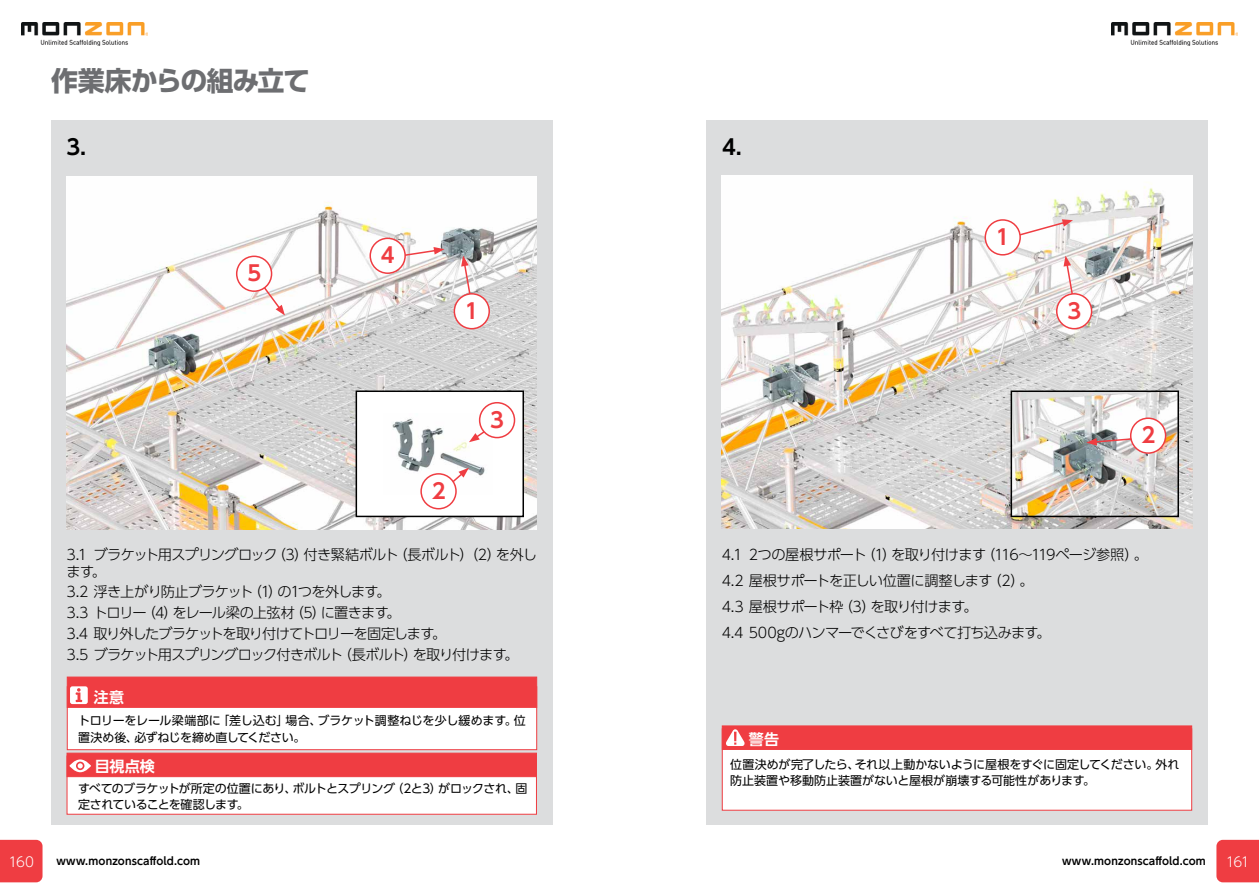
<style>
.page{position:relative;width:1259px;height:893px;background:#fff}
.page>*{position:absolute;margin:0;border:0;box-sizing:border-box;transform-origin:0 0}
.t1{font:700 27px "UD Shin Go Pr 6 N";letter-spacing:-.045em;color:#6d6e71}
.t2{font:700 21px "UD Shin Go Pr 6 N De";color:#ef3d42}
.t3{font:700 21px "UD Shin Go Pr 6 N De";color:#000}
.t4{font:700 15px "UD Shin Go Pr 6 N De";letter-spacing:.01em;color:#fff}
.t5{font:300 14.25px/20.7px "UD Shin Go Pr 6 N";letter-spacing:-.06em;color:#000}
.t6{font:300 13.5px "UD Shin Go Pr 6 N";letter-spacing:-.085em;color:#fff}
.t7{font:12px/16.5px "UD Shin Go Pr 6 N";letter-spacing:-.025em;color:#000}
.t8{font:12px/16.5px "UD Shin Go Pr 6 N";letter-spacing:-.005em;color:#000}
.t9{font:700 10.5px "UD Shin Go Pr 6 N De";letter-spacing:.015em;color:#000}
</style>
<div class="page">
<div style="left:0;top:840px;width:43px;height:42px;background:#ef3d42"></div>
<div style="left:1216px;top:840px;width:43px;height:42px;background:#ef3d42"></div>
<img style="left:21px;top:22px;width:126px;height:23px">
<img style="left:1111px;top:22px;width:126px;height:23px">
<div style="left:51px;top:120px;width:502px;height:705px;background:#dcddde"></div>
<div style="left:706px;top:120px;width:502px;height:705px;background:#dcddde"></div>
<img style="left:722px;top:176px;width:470px;height:352px">
<img style="left:67px;top:177px;width:470px;height:353px">
<div style="left:67px;top:686px;width:470px;height:64px;background:#fff;border:1px solid #ef3d42"></div>
<div style="left:67px;top:677px;width:470px;height:31px;background:#ef3d42;border:1px solid #ef3d42"></div>
<div style="left:70px;top:686px;width:18px;height:18px;background:#fff;border-radius:2px"></div>
<svg style="left:76px;top:688px;width:6px;height:14px"></svg>
<svg style="left:404px;top:247px;width:40px;height:12px"></svg>
<div style="left:370px;top:238px;width:35px;height:35px;background:#fff;border-radius:50%"></div>
<div style="left:369px;top:238px;width:37px;height:36px;border:2px solid #ef3d42;border-radius:50%"></div>
<svg style="left:253px;top:273px;width:32px;height:42px"></svg>
<div style="left:237px;top:256px;width:34px;height:35px;background:#fff;border-radius:50%"></div>
<div style="left:236px;top:256px;width:36px;height:36px;border:2px solid #ef3d42;border-radius:50%"></div>
<svg style="left:1007px;top:219px;width:66px;height:22px"></svg>
<div style="left:985px;top:220px;width:35px;height:35px;background:#fff;border-radius:50%"></div>
<div style="left:984px;top:219px;width:37px;height:37px;border:2px solid #ef3d42;border-radius:50%"></div>
<svg style="left:461px;top:256px;width:14px;height:41px"></svg>
<div style="left:454px;top:294px;width:35px;height:35px;background:#fff;border-radius:50%"></div>
<div style="left:453px;top:293px;width:37px;height:36px;border:2px solid #ef3d42;border-radius:50%"></div>
<svg style="left:1063px;top:256px;width:14px;height:41px"></svg>
<div style="left:1056px;top:294px;width:35px;height:35px;background:#fff;border-radius:50%"></div>
<div style="left:1056px;top:293px;width:36px;height:36px;border:2px solid #ef3d42;border-radius:50%"></div>
<img style="left:1013px;top:393px;width:163px;height:121px">
<div style="left:1010px;top:390px;width:169px;height:127px;border:2px solid #000"></div>
<div style="left:356px;top:391px;width:167px;height:125px;background:#fff"></div>
<img style="left:392px;top:414px;width:93px;height:68px">
<div style="left:355px;top:390px;width:169px;height:127px;border:2px solid #000"></div>
<svg style="left:1086px;top:436px;width:47px;height:10px"></svg>
<div style="left:1130px;top:418px;width:35px;height:35px;background:#fff;border-radius:50%"></div>
<div style="left:1130px;top:417px;width:36px;height:37px;border:2px solid #ef3d42;border-radius:50%"></div>
<div style="left:67px;top:756px;width:470px;height:59px;background:#fff;border:1px solid #ef3d42"></div>
<div style="left:67px;top:753px;width:470px;height:24px;background:#ef3d42"></div>
<svg style="left:69px;top:759px;width:22px;height:13px"></svg>
<svg style="left:76px;top:762px;width:8px;height:8px"></svg>
<svg style="left:78px;top:763px;width:5px;height:5px"></svg>
<div style="left:722px;top:728px;width:470px;height:83px;background:#fff;border:1px solid #ef3d42"></div>
<div style="left:722px;top:725px;width:470px;height:25px;background:#ef3d42;border:1px solid #ef3d42"></div>
<svg style="left:726px;top:729px;width:18px;height:17px"></svg>
<svg style="left:438px;top:468px;width:31px;height:19px"></svg>
<div style="left:421px;top:474px;width:35px;height:35px;background:#fff;border-radius:50%"></div>
<div style="left:420px;top:473px;width:37px;height:36px;border:2px solid #ef3d42;border-radius:50%"></div>
<svg style="left:469px;top:420px;width:31px;height:22px"></svg>
<div style="left:479px;top:403px;width:35px;height:35px;background:#fff;border-radius:50%"></div>
<div style="left:479px;top:402px;width:36px;height:36px;border:2px solid #ef3d42;border-radius:50%"></div>
<h1 class="t1" style="left:51px;top:58px;width:261px">作業床からの組み立て</h1>
<h2 class="t3" style="left:67px;top:130px;width:21px">3.</h2>
<h2 class="t3" style="left:722px;top:130px;width:21px">4.</h2>
<h2 class="t2" style="left:247px;top:256px;width:15px">5</h2>
<h2 class="t2" style="left:381px;top:238px;width:15px">4</h2>
<h2 class="t2" style="left:996px;top:220px;width:15px">1</h2>
<h2 class="t2" style="left:465px;top:294px;width:15px">1</h2>
<h2 class="t2" style="left:1067px;top:294px;width:15px">3</h2>
<h2 class="t2" style="left:432px;top:474px;width:15px">2</h2>
<h2 class="t2" style="left:490px;top:403px;width:15px">3</h2>
<h2 class="t2" style="left:1141px;top:418px;width:15px">2</h2>
<p class="t5" style="left:67px;top:546px;width:472px;line-height:16.5px">3.1 ブラケット用スプリングロック（3）付き緊結ボルト（長ボルト）（2）を外します。</p>
<p class="t5" style="left:67px;top:581px;width:454px">3.2 浮き上がり防止ブラケット（1）の1つを外します。<br>3.3 トロリー（4）をレール梁の上弦材（5）に置きます。<br>3.4 取り外したブラケットを取り付けてトロリーを固定します。<br>3.5 ブラケット用スプリングロック付きボルト（長ボルト）を取り付けます。</p>
<p class="t4" style="left:94px;top:685px;width:32px">注意</p>
<p class="t7" style="left:78px;top:712px;width:449px">トロリーをレール梁端部に「差し込む」場合、ブラケット調整ねじを少し緩めます。位置決め後、必ずねじを締め直してください。</p>
<p class="t5" style="left:722px;top:541px;width:428px;line-height:25.8px">4.1 2つの屋根サポート（1）を取り付けます（116～119ページ参照）。<br>4.2 屋根サポートを正しい位置に調整します（2）。<br>4.3 屋根サポート枠（3）を取り付けます。<br>4.4 500gのハンマーでくさびをすべて打ち込みます。</p>
<p class="t4" style="left:749px;top:727px;width:32px">警告</p>
<p class="t4" style="left:95px;top:754px;width:62px">目視点検</p>
<p class="t8" style="left:730px;top:755px;width:451px">位置決めが完了したら、それ以上動かないように屋根をすぐに固定してください。外れ防止装置や移動防止装置がないと屋根が崩壊する可能性があります。</p>
<p class="t7" style="left:78px;top:779px;width:451px">すべてのブラケットが所定の位置にあり、ボルトとスプリング（2と3）がロックされ、固定されていることを確認します。</p>
<p class="t6" style="left:9px;top:851px;width:27px">160</p>
<p class="t9" style="left:56px;top:853px;width:145px">www.monzonscaffold.com</p>
<p class="t9" style="left:1062px;top:853px;width:145px">www.monzonscaffold.com</p>
<p class="t6" style="left:1225px;top:851px;width:25px">161</p>
</div>
